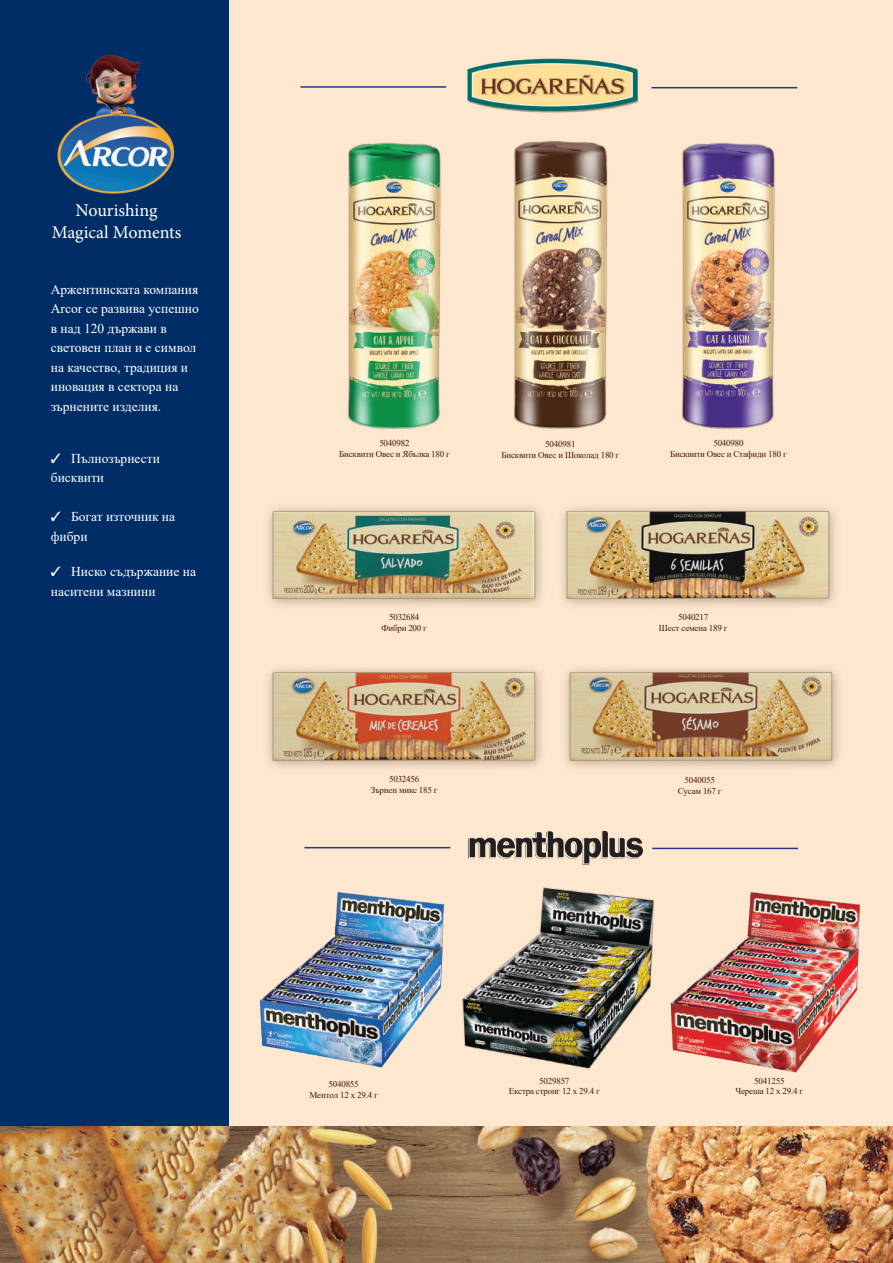
<style>
.page{position:relative;width:893px;height:1263px;background:#fff}
.page>*{position:absolute;margin:0;border:0;box-sizing:border-box;transform-origin:0 0}
.t1{font:18px/21.6px "Minion Pro";letter-spacing:-.005em;color:#fff;text-align:center}
.t2{font:13.5px/19.5px "Times New Roman";color:#fff}
.t3{font:9px/10.5px "Times New Roman";letter-spacing:-.02em;color:#471818;text-align:center}
</style>
<div class="page">
<div style="left:0;top:0;width:893px;height:1136px;background:#002d66"></div>
<div style="left:230px;top:0;width:663px;height:1127px;background:#fde8cf"></div>
<img style="left:514px;top:141px;width:94px;height:288px">
<img style="left:682px;top:142px;width:93px;height:287px">
<img style="left:348px;top:142px;width:93px;height:287px">
<img style="left:57px;top:55px;width:118px;height:139px">
<img style="left:467px;top:58px;width:172px;height:55px">
<img style="left:562px;top:507px;width:274px;height:99px">
<img style="left:268px;top:507px;width:274px;height:99px">
<img style="left:268px;top:668px;width:274px;height:100px">
<img style="left:565px;top:668px;width:274px;height:100px">
<img style="left:0;top:1126px;width:893px;height:137px">
<img style="left:468px;top:831px;width:175px;height:34px">
<img style="left:259px;top:892px;width:186px;height:176px">
<img style="left:462px;top:887px;width:193px;height:182px">
<hr style="left:304px;top:847px;width:146px;height:1px;background:#2c3186">
<hr style="left:652px;top:848px;width:146px;height:1px;background:#2c3186">
<hr style="left:300px;top:86px;width:146px;height:2px;background:#2c3186">
<hr style="left:651px;top:87px;width:146px;height:1px;background:#2c3186">
<img style="left:670px;top:892px;width:191px;height:181px">
<h1 class="t1" style="left:52px;top:200px;width:131px">Nourishing<br>Magical Moments</h1>
<h2 class="t2" style="left:51px;top:279px;width:149px">Аржентинската компания<br>Аrcor се развива успешно в над 120 държави в световен план и е символ на качество, традиция и иновация в сектора на зърнените изделия.</h2>
<h2 class="t2" style="left:51px;top:448px;width:111px">✓ Пълнозърнести бисквити</h2>
<h2 class="t2" style="left:51px;top:506px;width:126px">✓ Богат източник на фибри</h2>
<h2 class="t2" style="left:51px;top:562px;width:147px">✓ Ниско съдържание на наситени мазнини</h2>
<p class="t3" style="left:339px;top:437px;width:112px">5040982<br>Бисквити Овес и Ябълка 180 г</p>
<p class="t3" style="left:502px;top:439px;width:119px">5040981<br>Бисквити Овес и Шоколад 180 г</p>
<p class="t3" style="left:670px;top:437px;width:118px">5040980<br>Бисквити Овес и Стафиди 180 г</p>
<p class="t3" style="left:381px;top:612px;width:47px">5032684<br>Фибри 200 г</p>
<p class="t3" style="left:371px;top:774px;width:68px">5032456<br>Зърнен микс 185 г</p>
<p class="t3" style="left:659px;top:612px;width:70px">5040217<br>Шест семена 189 г</p>
<p class="t3" style="left:678px;top:775px;width:45px">5040055<br>Сусам 167 г</p>
<p class="t3" style="left:309px;top:1079px;width:70px">5040855<br>Ментол 12 х 29.4 г</p>
<p class="t3" style="left:509px;top:1075px;width:93px">5029857<br>Екстра стронг 12 х 29.4 г</p>
<p class="t3" style="left:735px;top:1075px;width:69px">5041255<br>Череша 12 х 29.4 г</p>
</div>
